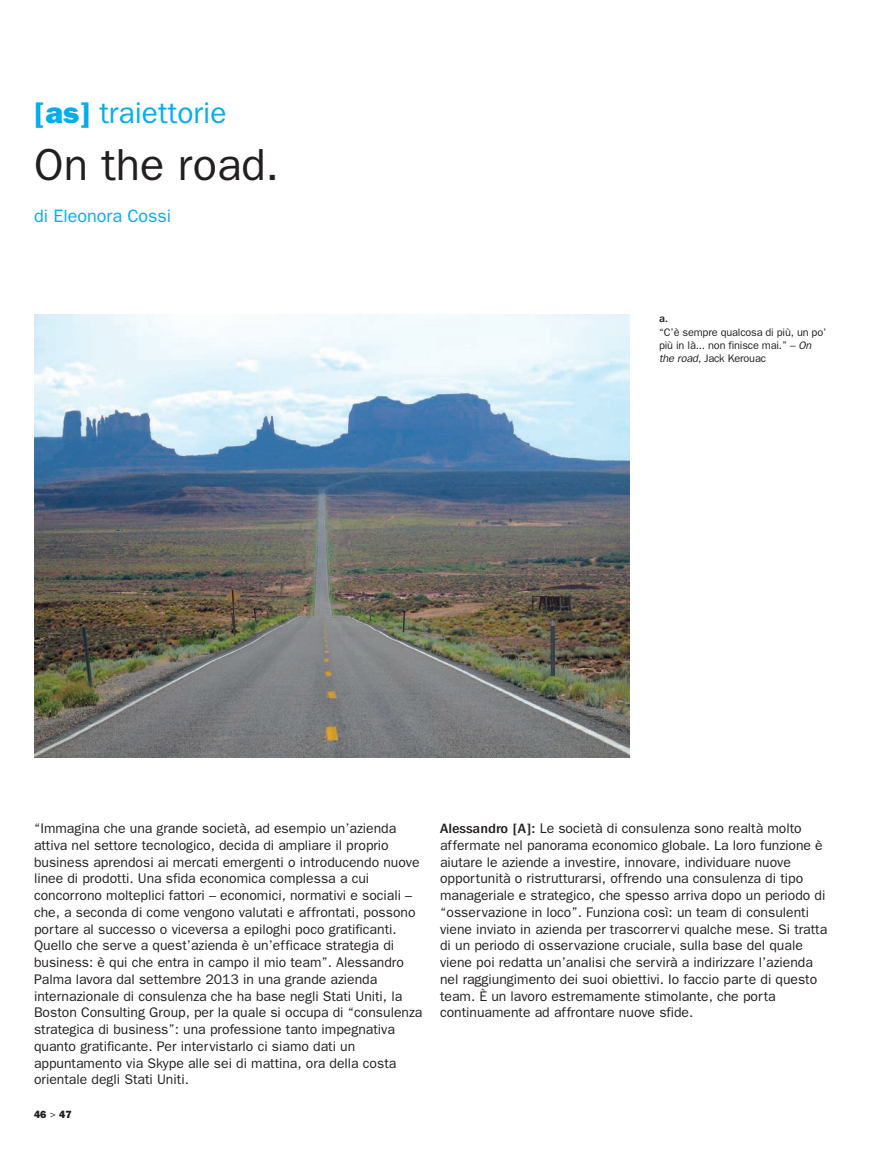
<style>
.page{position:relative;width:893px;height:1149px;background:#fff}
.page>*{position:absolute;margin:0;border:0;box-sizing:border-box;transform-origin:0 0}
.t1{font:45px "Franklin Gothic";color:#231f20}
.t2{font:30px "Franklin Gothic";color:#00aeef}
.t3{font:18px "Franklin Gothic";color:#00aeef}
.t4{font:13.95px/16.8px "Franklin Gothic";color:#231f20}
.t5{font:10.95px/13.2px "Franklin Gothic";letter-spacing:-.015em;color:#231f20}
.t6{font:500 condensed 10.95px "Franklin Gothic";color:#231f20;scale:1.2 1}
.t7{font:800 10.5px "Franklin Gothic";color:#231f20}
.s1{font-weight:800}
.s2{font-style:italic}
.s3{font-weight:500;font-stretch:condensed}
.s4{font-weight:400}
</style>
<div class="page">
<img style="left:34px;top:315px;width:595px;height:442px">
<h2 class="t2" style="left:34px;top:95px;width:194px"><span class="s1">[as]</span> traiettorie</h2>
<h1 class="t1" style="left:34px;top:138px;width:247px">On the road.</h1>
<p class="t3" style="left:34px;top:205px;width:139px">di Eleonora Cossi</p>
<p class="t6" style="left:659px;top:312px;width:9px">a.</p>
<p class="t5" style="left:659px;top:325px;width:169px">“C’è sempre qualcosa di più, un po’ più in là... non finisce mai.” – <span class="s2">On the road</span>, Jack Kerouac</p>
<p class="t4" style="left:34px;top:819px;width:390px">“Immagina che una grande società, ad esempio un’azienda attiva nel settore tecnologico, decida di ampliare il proprio business aprendosi ai mercati emergenti o introducendo nuove linee di prodotti. Una sfida economica complessa a cui concorrono molteplici fattori – economici, normativi e sociali – che, a seconda di come vengono valutati e affrontati, possono portare al successo o viceversa a epiloghi poco gratificanti.<br>Quello che serve a quest’azienda è un’efficace strategia di business: è qui che entra in campo il mio team”. Alessandro Palma lavora dal settembre 2013 in una grande azienda internazionale di consulenza che ha base negli Stati Uniti, la Boston Consulting Group, per la quale si occupa di “consulenza strategica di business”: una professione tanto impegnativa quanto gratificante. Per intervistarlo ci siamo dati un appuntamento via Skype alle sei di mattina, ora della costa orientale degli Stati Uniti.</p>
<p class="t4" style="left:440px;top:819px;width:389px"><span class="s3">Alessandro [A]:</span> Le società di consulenza sono realtà molto affermate nel panorama economico globale. La loro funzione è aiutare le aziende a investire, innovare, individuare nuove opportunità o ristrutturarsi, offrendo una consulenza di tipo manageriale e strategico, che spesso arriva dopo un periodo di “osservazione in loco”. Funziona così: un team di consulenti viene inviato in azienda per trascorrervi qualche mese. Si tratta di un periodo di osservazione cruciale, sulla base del quale viene poi redatta un’analisi che servirà a indirizzare l’azienda nel raggiungimento dei suoi obiettivi. Io faccio parte di questo team. È un lavoro estremamente stimolante, che porta continuamente ad affrontare nuove sfide.</p>
<p class="t7" style="left:34px;top:1107px;width:39px">46 <span class="s4">&gt;</span> 47</p>
</div>
